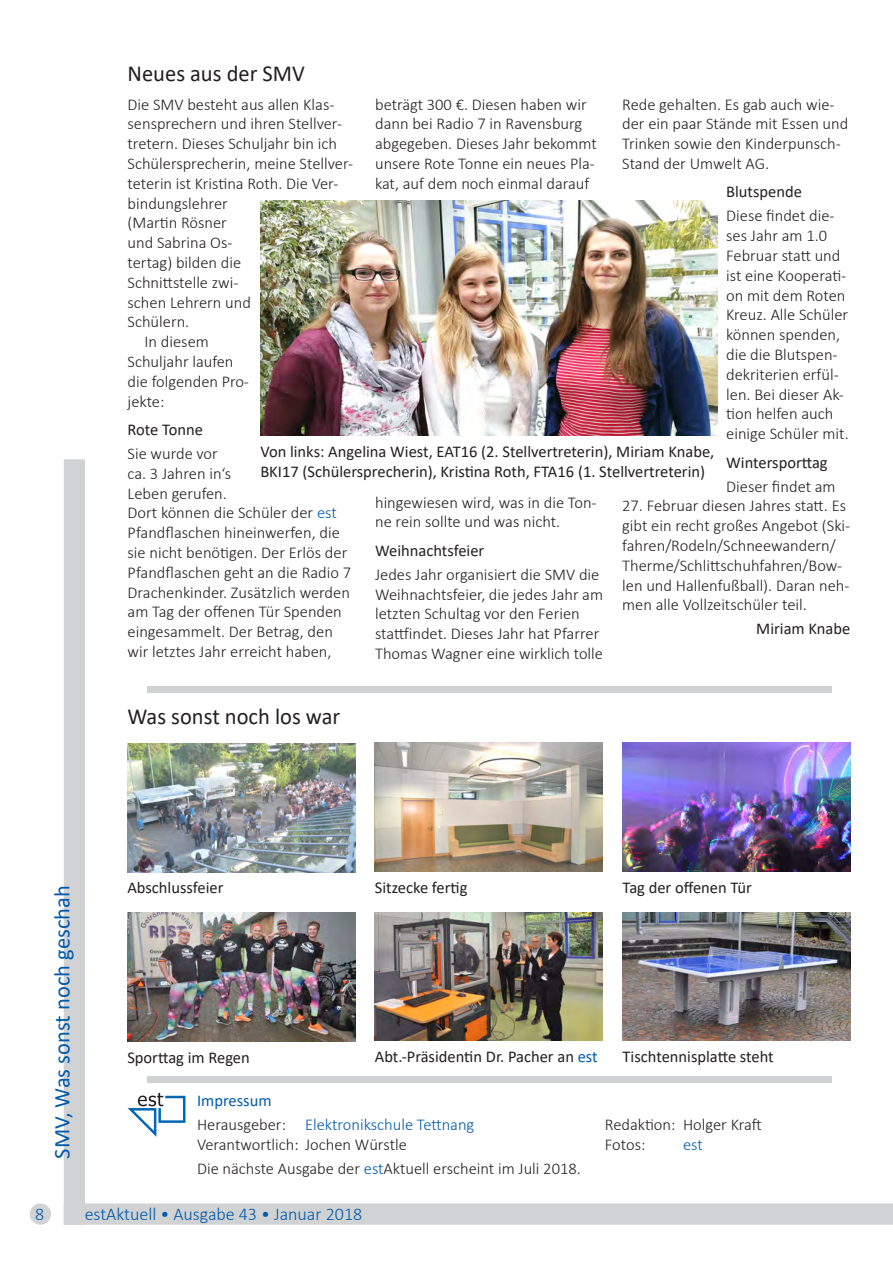
<style>
.page{position:relative;width:893px;height:1263px;background:#fff}
.page>*{position:absolute;margin:0;border:0;box-sizing:border-box;transform-origin:0 0}
.Titel1{font:22.95px "Calibri";color:#231f20}
.Titel1-2{font:22.5px "Calibri";color:#015aaa}
.t1{font:300 18px "Calibri";color:#015aaa}
.Fließtext{font:300 16.5px/19.8px "Calibri";color:#231f20}
.Untertitel{font:16.5px/19.8px "Calibri";color:#231f20}
.FließtextEinrückung{font:300 16.5px/19.8px "Calibri";color:#231f20}
.Fließtext-2{font:300 16.5px "Calibri";color:#015aaa}
.Autor{font:16.5px "Calibri";color:#231f20}
.Untertitel-2{font:16.5px "Calibri";color:#015aaa}
.s1{color:#015aaa}
.s2{color:#231f20}
</style>
<div class="page">
<div style="left:64px;top:459px;width:21px;height:766px;background:#d1d2d4"></div>
<svg style="left:64px;top:1203px;width:829px;height:22px"></svg>
<div style="left:31px;top:1204px;width:19px;height:20px;background:#d1d2d4;border-radius:50%"></div>
<div style="left:30px;top:1203px;width:21px;height:22px;border:2px solid #d1d2d4;border-radius:50%"></div>
<div style="left:147px;top:1076px;width:684px;height:6px;background:#d1d2d4"></div>
<svg style="left:128px;top:1093px;width:57px;height:44px"></svg>
<img style="left:260px;top:201px;width:458px;height:235px">
<div style="left:147px;top:687px;width:684px;height:6px;background:#d1d2d4"></div>
<img style="left:623px;top:743px;width:228px;height:128px">
<img style="left:623px;top:912px;width:228px;height:129px">
<img style="left:375px;top:743px;width:228px;height:128px">
<img style="left:375px;top:912px;width:228px;height:129px">
<img style="left:128px;top:743px;width:228px;height:129px">
<img style="left:128px;top:913px;width:228px;height:128px">
<p class="Titel1" style="left:128px;top:57px;width:179px">Neues aus der SMV</p>
<p class="Fließtext" style="left:128px;top:94px;width:227px">Die SMV besteht aus allen Klas&shy;sensprechern und ihren Stellver&shy;tretern. Dieses Schuljahr bin ich<br>Schülersprecherin, meine Stellver&shy;teterin ist Kristina Roth. Die Ver&shy;bindungslehrer<br>(Martin Rösner<br>und Sabrina Os-<br>tertag) bilden die<br>Schnittstelle zwi-<br>schen Lehrern und<br>Schülern.</p>
<p class="FließtextEinrückung" style="left:128px;top:332px;width:123px;text-indent:17px">In diesem<br>Schuljahr laufen die folgenden Pro&shy;jekte:</p>
<p class="Untertitel" style="left:128px;top:419px;width:77px">Rote Tonne</p>
<p class="Fließtext" style="left:128px;top:443px;width:225px">Sie wurde vor<br>ca. 3 Jahren in‘s<br>Leben gerufen.<br>Dort können die Schüler der <span class="s1">est<br></span>Pfandflaschen hineinwerfen, die sie nicht benötigen. Der Erlös der<br>Pfandflaschen geht an die Radio 7<br>Drachenkinder. Zusätzlich werden am Tag der offenen Tür Spenden eingesammelt. Der Betrag, den wir letztes Jahr erreicht haben,</p>
<p class="Fließtext" style="left:375px;top:94px;width:223px">beträgt 300 €. Diesen haben wir dann bei Radio 7 in Ravensburg abgegeben. Dieses Jahr bekommt unsere Rote Tonne ein neues Pla&shy;kat, auf dem noch einmal darauf</p>
<p class="Fließtext" style="left:622px;top:94px;width:228px">Rede gehalten. Es gab auch wie&shy;der ein paar Stände mit Essen und<br>Trinken sowie den Kinderpunsch-<br>Stand der Umwelt AG.</p>
<p class="Untertitel" style="left:726px;top:182px;width:77px">Blutspende</p>
<p class="Fließtext" style="left:726px;top:206px;width:124px">Diese findet die&shy;ses Jahr am 1.0<br>Februar statt und ist eine Kooperati&shy;on mit dem Roten<br>Kreuz. Alle Schüler können spenden, die die Blutspen&shy;dekriterien erfül&shy;len. Bei dieser Ak&shy;tion helfen auch einige Schüler mit.</p>
<p class="Untertitel" style="left:726px;top:452px;width:103px">Wintersporttag</p>
<p class="Fließtext" style="left:726px;top:476px;width:111px">Dieser findet am</p>
<p class="Fließtext" style="left:622px;top:496px;width:230px">27. Februar diesen Jahres statt. Es gibt ein recht großes Angebot (Ski&shy;fahren/Rodeln/Schneewandern/ Therme/Schlittschuhfahren/Bow&shy;len und Hallenfußball). Daran neh&shy;men alle Vollzeitschüler teil.</p>
<p class="Autor" style="left:756px;top:617px;width:96px">Miriam Knabe</p>
<p class="Untertitel" style="left:260px;top:441px;width:456px">Von links: Angelina Wiest, EAT16 (2. Stellvertreterin), Miriam Knabe,<br>BKI17 (Schülersprecherin), Kristina Roth, FTA16 (1. Stellvertreterin)</p>
<p class="Fließtext" style="left:375px;top:492px;width:223px">hingewiesen wird, was in die Ton&shy;ne rein sollte und was nicht.</p>
<p class="Untertitel" style="left:375px;top:540px;width:111px">Weihnachtsfeier</p>
<p class="Fließtext" style="left:375px;top:564px;width:230px">Jedes Jahr organisiert die SMV die Weihnachtsfeier, die jedes Jahr am letzten Schultag vor den Ferien stattfindet. Dieses Jahr hat Pfarrer Thomas Wagner eine wirklich tolle</p>
<p class="Titel1" style="left:127px;top:700px;width:215px">Was sonst noch los war</p>
<p class="Titel1-2" style="left:46px;top:1159px;width:275px;rotate:-90deg">SMV, Was sonst noch geschah</p>
<p class="Untertitel" style="left:127px;top:877px;width:98px">Abschlussfeier</p>
<p class="Untertitel" style="left:127px;top:1047px;width:124px">Sporttag im Regen</p>
<p class="Untertitel" style="left:375px;top:877px;width:94px">Sitzecke fertig</p>
<p class="Untertitel" style="left:623px;top:877px;width:131px">Tag der offenen Tür</p>
<p class="Untertitel" style="left:375px;top:1046px;width:224px">Abt.-Präsidentin Dr. Pacher an <span class="s1">est</span></p>
<p class="Untertitel" style="left:623px;top:1046px;width:153px">Tischtennisplatte steht</p>
<p class="Untertitel-2" style="left:197px;top:1089px;width:76px">Impressum</p>
<p class="Fließtext-2" style="left:197px;top:1115px;width:279px"><span class="s2">Herausgeber:</span> Elektronikschule Tettnang</p>
<p class="Fließtext" style="left:605px;top:1115px;width:158px">Redaktion: Holger Kraft</p>
<p class="Fließtext" style="left:197px;top:1135px;width:211px">Verantwortlich: Jochen Würstle</p>
<p class="Fließtext" style="left:605px;top:1135px;width:42px">Fotos:</p>
<p class="Fließtext-2" style="left:683px;top:1134px;width:21px">est</p>
<p class="Fließtext" style="left:197px;top:1159px;width:385px">Die nächste Ausgabe der <span class="s1">est</span>Aktuell erscheint im Juli 2018.</p>
<p class="t1" style="left:35px;top:1202px;width:11px">8</p>
<p class="t1" style="left:85px;top:1203px;width:279px">estAktuell • Ausgabe 43 • Januar 2018</p>
</div>
